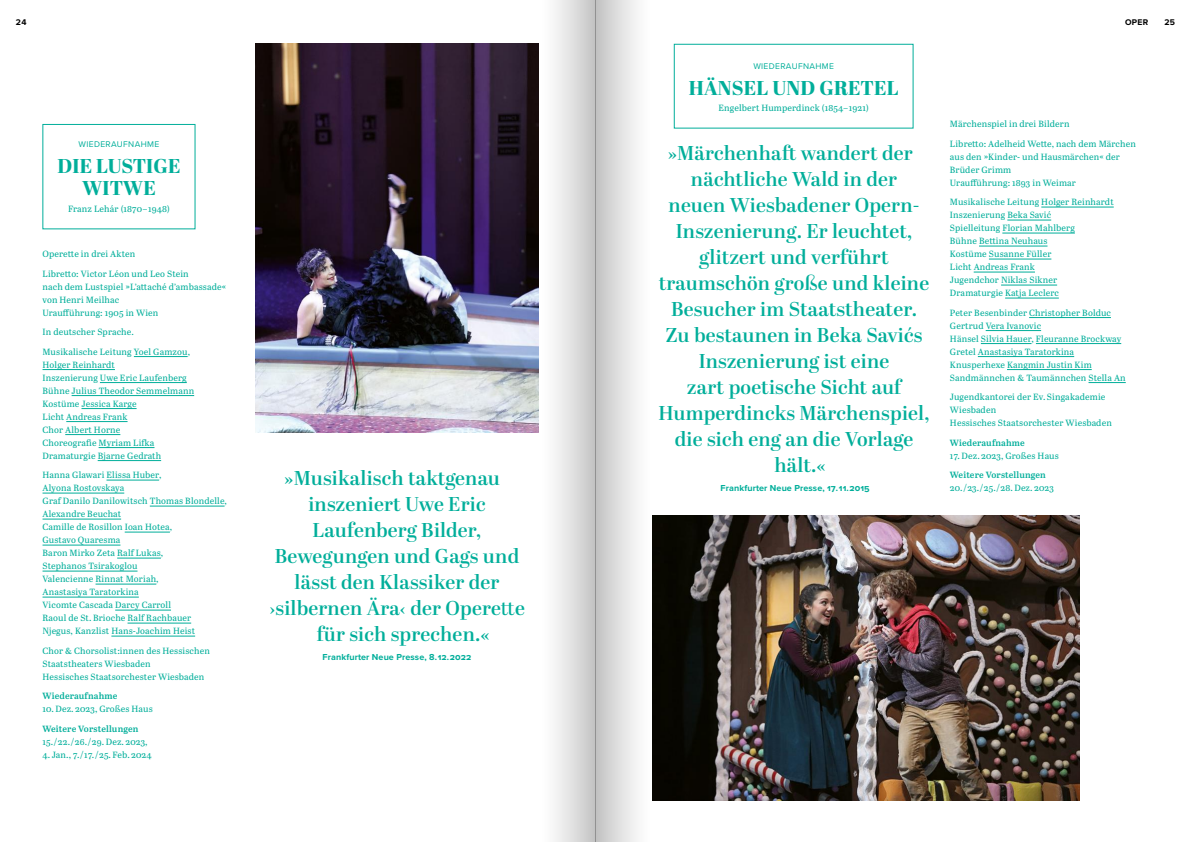
<style>
.page{position:relative;width:1191px;height:842px;background:#fff}
.page>*{position:absolute;margin:0;border:0;box-sizing:border-box;transform-origin:0 0}
.t1{font:600 20px "Abril Display";letter-spacing:.01em;color:#00ae9a}
.t2{font:800 20px/22.7px "Abril Display";letter-spacing:.01em;color:#00ae9a;text-align:center}
.t3{font:9px/13px "Abril Text";letter-spacing:.015em;color:#00ae9a}
.t4{font:600 9px "Abril Text";letter-spacing:.015em;color:#00ae9a}
.t5{font:700 9px "Proxima Nova";letter-spacing:.01em;color:#00ae9a}
.t6{font:8.6px "Proxima Nova";letter-spacing:.04em;color:#00ae9a}
.t7{font:700 8.6px "Proxima Nova";color:#000}
</style>
<div class="page">
<img style="left:255px;top:44px;width:284px;height:389px">
<div style="left:43px;top:124px;width:152px;height:105px;border:1px solid #00ae9a"></div>
<hr style="left:134px;top:356px;width:54px;height:1px;background:#00ae9a">
<hr style="left:43px;top:369px;width:72px;height:1px;background:#00ae9a">
<hr style="left:100px;top:382px;width:87px;height:1px;background:#00ae9a">
<hr style="left:72px;top:395px;width:122px;height:1px;background:#00ae9a">
<hr style="left:81px;top:408px;width:56px;height:1px;background:#00ae9a">
<hr style="left:66px;top:421px;width:62px;height:1px;background:#00ae9a">
<hr style="left:65px;top:434px;width:55px;height:1px;background:#00ae9a">
<hr style="left:99px;top:447px;width:55px;height:1px;background:#00ae9a">
<hr style="left:98px;top:460px;width:63px;height:1px;background:#00ae9a">
<hr style="left:106px;top:480px;width:53px;height:1px;background:#00ae9a">
<hr style="left:43px;top:493px;width:81px;height:1px;background:#00ae9a">
<hr style="left:150px;top:506px;width:74px;height:1px;background:#00ae9a">
<hr style="left:43px;top:519px;width:78px;height:1px;background:#00ae9a">
<hr style="left:125px;top:532px;width:45px;height:1px;background:#00ae9a">
<hr style="left:43px;top:545px;width:77px;height:1px;background:#00ae9a">
<hr style="left:117px;top:558px;width:44px;height:1px;background:#00ae9a">
<hr style="left:43px;top:571px;width:94px;height:1px;background:#00ae9a">
<hr style="left:96px;top:584px;width:60px;height:1px;background:#00ae9a">
<hr style="left:43px;top:597px;width:96px;height:1px;background:#00ae9a">
<hr style="left:115px;top:610px;width:56px;height:1px;background:#00ae9a">
<hr style="left:127px;top:623px;width:64px;height:1px;background:#00ae9a">
<hr style="left:111px;top:636px;width:84px;height:1px;background:#00ae9a">
<img style="left:652px;top:516px;width:427px;height:284px">
<div style="left:674px;top:44px;width:239px;height:84px;border:1px solid #00ae9a"></div>
<hr style="left:1041px;top:207px;width:72px;height:1px;background:#00ae9a">
<hr style="left:1007px;top:220px;width:44px;height:1px;background:#00ae9a">
<hr style="left:1002px;top:233px;width:72px;height:1px;background:#00ae9a">
<hr style="left:979px;top:246px;width:68px;height:1px;background:#00ae9a">
<hr style="left:989px;top:259px;width:62px;height:1px;background:#00ae9a">
<hr style="left:973px;top:272px;width:62px;height:1px;background:#00ae9a">
<hr style="left:1001px;top:285px;width:56px;height:1px;background:#00ae9a">
<hr style="left:1005px;top:298px;width:53px;height:1px;background:#00ae9a">
<hr style="left:1029px;top:317px;width:82px;height:1px;background:#00ae9a">
<hr style="left:985px;top:330px;width:56px;height:1px;background:#00ae9a">
<hr style="left:981px;top:343px;width:50px;height:1px;background:#00ae9a">
<hr style="left:1036px;top:343px;width:85px;height:1px;background:#00ae9a">
<hr style="left:978px;top:356px;width:96px;height:1px;background:#00ae9a">
<hr style="left:1007px;top:369px;width:84px;height:1px;background:#00ae9a">
<hr style="left:1088px;top:382px;width:37px;height:1px;background:#00ae9a">
<div style="left:595px;top:0;width:57px;height:842px;background:linear-gradient(to right,#c3c3c3,#fff)"></div>
<div style="left:539px;top:0;width:56px;height:842px;background:linear-gradient(to right,#fff,#c7c7c7)"></div>
<p class="t7" style="left:16px;top:16px;width:12px">24</p>
<p class="t7" style="left:1125px;top:16px;width:19px">Oper</p>
<p class="t7" style="left:1164px;top:16px;width:12px">25</p>
<p class="t6" style="left:79px;top:137px;width:82px">WIEDERAUFNAHME</p>
<h1 class="t2" style="left:57px;top:155px;width:125px">DIE LUSTIGE<br>WITWE</h1>
<p class="t3" style="left:68px;top:201px;width:103px">Franz Lehár (1870 – 1948)</p>
<p class="t3" style="left:43px;top:244px;width:148px;line-height:19.5px">Operette in drei Akten<br>Libretto: Victor Léon und Leo Stein</p>
<p class="t3" style="left:43px;top:279px;width:185px">nach dem Lustspiel »L’attaché d’ambassade« von Henri Meilhac<br>Uraufführung: 1905 in Wien</p>
<p class="t3" style="left:43px;top:322px;width:149px;line-height:19.5px">In deutscher Sprache.<br>Musikalische Leitung Yoel Gamzou,</p>
<p class="t3" style="left:43px;top:357px;width:153px">Holger Reinhardt<br>Inszenierung Uwe Eric Laufenberg<br>Bühne Julius Theodor Semmelmann<br>Kostüme Jessica Karge<br>Licht Andreas Frank<br>Chor Albert Horne<br>Choreografie Myriam Lifka<br>Dramaturgie Bjarne Gedrath</p>
<p class="t3" style="left:43px;top:468px;width:186px">Hanna Glawari Elissa Huber,<br>Alyona Rostovskaya<br>Graf Danilo Danilowitsch Thomas Blondelle,<br>Alexandre Beuchat<br>Camille de Rosillon Ioan Hotea,<br>Gustavo Quaresma<br>Baron Mirko Zeta Ralf Lukas,<br>Stephanos Tsirakoglou<br>Valencienne Rinnat Moriah,<br>Anastasiya Taratorkina<br>Vicomte Cascada Darcy Carroll<br>Raoul de St. Brioche Ralf Rachbauer<br>Njegus, Kanzlist Hans-Joachim Heist</p>
<p class="t3" style="left:43px;top:643px;width:169px">Chor &amp; Chorsolist:innen des Hessischen<br>Staatstheaters Wiesbaden<br>Hessisches Staatsorchester Wiesbaden</p>
<p class="t4" style="left:43px;top:689px;width:76px">Wiederaufnahme</p>
<p class="t3" style="left:43px;top:702px;width:112px">10. Dez. 2023, Großes Haus</p>
<p class="t4" style="left:43px;top:722px;width:97px">Weitere Vorstellungen</p>
<p class="t3" style="left:43px;top:734px;width:107px">15. / 22. / 26. / 29. Dez. 2023,</p>
<p class="t3" style="left:43px;top:747px;width:111px">4. Jan., 7. / 17. / 25. Feb. 2024</p>
<h1 class="t1" style="left:284px;top:464px;width:218px">»Musikalisch taktgenau</h1>
<h1 class="t1" style="left:308px;top:490px;width:179px">inszeniert Uwe Eric</h1>
<h1 class="t1" style="left:313px;top:516px;width:170px">Laufenberg Bilder,</h1>
<h1 class="t1" style="left:275px;top:542px;width:246px">Bewegungen und Gags und</h1>
<h1 class="t1" style="left:295px;top:568px;width:206px">lässt den Klassiker der</h1>
<h1 class="t1" style="left:269px;top:594px;width:257px">›silbernen Ära‹ der Operette</h1>
<h1 class="t1" style="left:317px;top:620px;width:175px">für sich sprechen.«</h1>
<p class="t5" style="left:323px;top:650px;width:150px">Frankfurter Neue Presse, 8. 12. 2022</p>
<p class="t6" style="left:753px;top:59px;width:82px">WIEDERAUFNAHME</p>
<h1 class="t2" style="left:689px;top:77px;width:211px">HÄNSEL UND GRETEL</h1>
<p class="t3" style="left:718px;top:101px;width:152px">Engelbert Humperdinck (1854– 1921)</p>
<h1 class="t1" style="left:667px;top:139px;width:247px">»Märchenhaft wandert der</h1>
<h1 class="t1" style="left:691px;top:165px;width:208px">nächtliche Wald in der</h1>
<h1 class="t1" style="left:668px;top:191px;width:252px">neuen Wiesbadener Opern-</h1>
<h1 class="t1" style="left:676px;top:217px;width:238px">Inszenierung. Er leuchtet,</h1>
<h1 class="t1" style="left:699px;top:243px;width:191px">glitzert und verführt</h1>
<h1 class="t1" style="left:658px;top:269px;width:272px">traumschön große und kleine</h1>
<h1 class="t1" style="left:671px;top:295px;width:247px">Besucher im Staatstheater.</h1>
<h1 class="t1" style="left:665px;top:321px;width:259px">Zu bestaunen in Beka Savićs</h1>
<h1 class="t1" style="left:698px;top:347px;width:192px">Inszenierung ist eine</h1>
<h1 class="t1" style="left:687px;top:373px;width:216px">zart poetische Sicht auf</h1>
<h1 class="t1" style="left:658px;top:399px;width:273px">Humperdincks Märchenspiel,</h1>
<h1 class="t1" style="left:675px;top:425px;width:240px">die sich eng an die Vorlage</h1>
<h1 class="t1" style="left:774px;top:451px;width:53px">hält.«</h1>
<p class="t5" style="left:720px;top:481px;width:151px">Frankfurter Neue Presse, 17. 11. 2015</p>
<p class="t3" style="left:950px;top:114px;width:187px;line-height:19.5px">Märchenspiel in drei Bildern<br>Libretto: Adelheid Wette, nach dem Märchen</p>
<p class="t3" style="left:950px;top:149px;width:172px">aus den »Kinder- und Hausmärchen« der<br>Brüder Grimm<br>Uraufführung: 1893 in Weimar</p>
<p class="t3" style="left:950px;top:195px;width:165px">Musikalische Leitung Holger Reinhardt<br>Inszenierung Beka Savić<br>Spielleitung Florian Mahlberg<br>Bühne Bettina Neuhaus<br>Kostüme Susanne Füller<br>Licht Andreas Frank<br>Jugendchor Niklas Sikner<br>Dramaturgie Katja Leclerc</p>
<p class="t3" style="left:950px;top:305px;width:177px">Peter Besenbinder Christopher Bolduc Gertrud Vera Ivanovic<br>Hänsel Silvia Hauer, Fleuranne Brockway Gretel Anastasiya Taratorkina Knusperhexe Kangmin Justin Kim Sandmännchen &amp; Taumännchen Stella An</p>
<p class="t3" style="left:950px;top:390px;width:163px">Jugendkantorei der Ev. Singakademie<br>Wiesbaden<br>Hessisches Staatsorchester Wiesbaden</p>
<p class="t4" style="left:950px;top:436px;width:76px">Wiederaufnahme</p>
<p class="t3" style="left:950px;top:448px;width:110px">17. Dez. 2023, Großes Haus</p>
<p class="t4" style="left:950px;top:468px;width:97px">Weitere Vorstellungen</p>
<p class="t3" style="left:950px;top:481px;width:105px">20. / 23. / 25. / 28. Dez. 2023</p>
</div>
